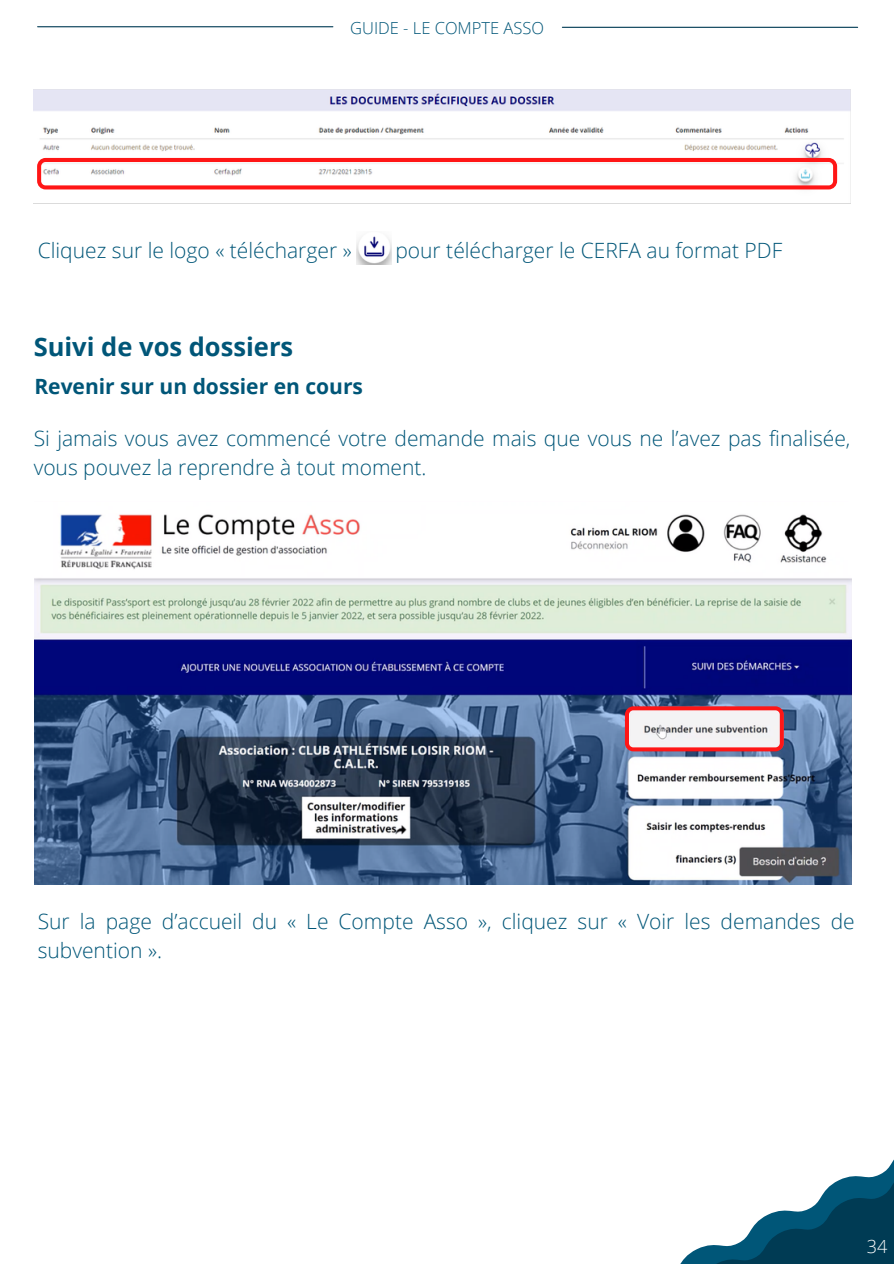
<style>
.page{position:relative;width:894px;height:1264px;background:#fff}
.page>*{position:absolute;margin:0;border:0;box-sizing:border-box;transform-origin:0 0}
.t1{font:700 25.5px "Open Sans";color:#005678}
.t2{font:300 21px/29.2px "Open Sans";color:#005678}
.t3{font:700 21px "Open Sans";color:#005678}
.t4{font:300 18px "Open Sans";color:#fff}
.t5{font:300 16.5px "Open Sans";color:#005678}
</style>
<div class="page">
<hr style="left:38px;top:26px;width:295px;height:1px;background:#003b54">
<hr style="left:562px;top:27px;width:295px;height:1px;background:#003b54">
<svg style="left:681px;top:1161px;width:212px;height:102px"></svg>
<img style="left:356px;top:236px;width:35px;height:29px">
<img style="left:34px;top:89px;width:816px;height:101px">
<svg style="left:37px;top:158px;width:799px;height:31px"></svg>
<img style="left:35px;top:514px;width:816px;height:370px">
<svg style="left:624px;top:706px;width:159px;height:45px"></svg>
<p class="t5" style="left:350px;top:16px;width:195px">GUIDE - LE COMPTE ASSO</p>
<p class="t2" style="left:38px;top:235px;width:315px">Cliquez sur le logo « télécharger »</p>
<p class="t2" style="left:395px;top:235px;width:388px">pour télécharger le CERFA au format PDF</p>
<p class="t1" style="left:34px;top:328px;width:261px">Suivi de vos dossiers</p>
<p class="t3" style="left:34px;top:372px;width:330px">Revenir sur un dossier en cours</p>
<p class="t2" style="left:34px;top:423px;width:818px">Si jamais vous avez commencé votre demande mais que vous ne l’avez pas finalisée, vous pouvez la reprendre à tout moment.</p>
<p class="t2" style="left:38px;top:906px;width:818px">Sur la page d’accueil du « Le Compte Asso », cliquez sur « Voir les demandes de subvention ».</p>
<p class="t4" style="left:866px;top:1233px;width:22px">34</p>
</div>
